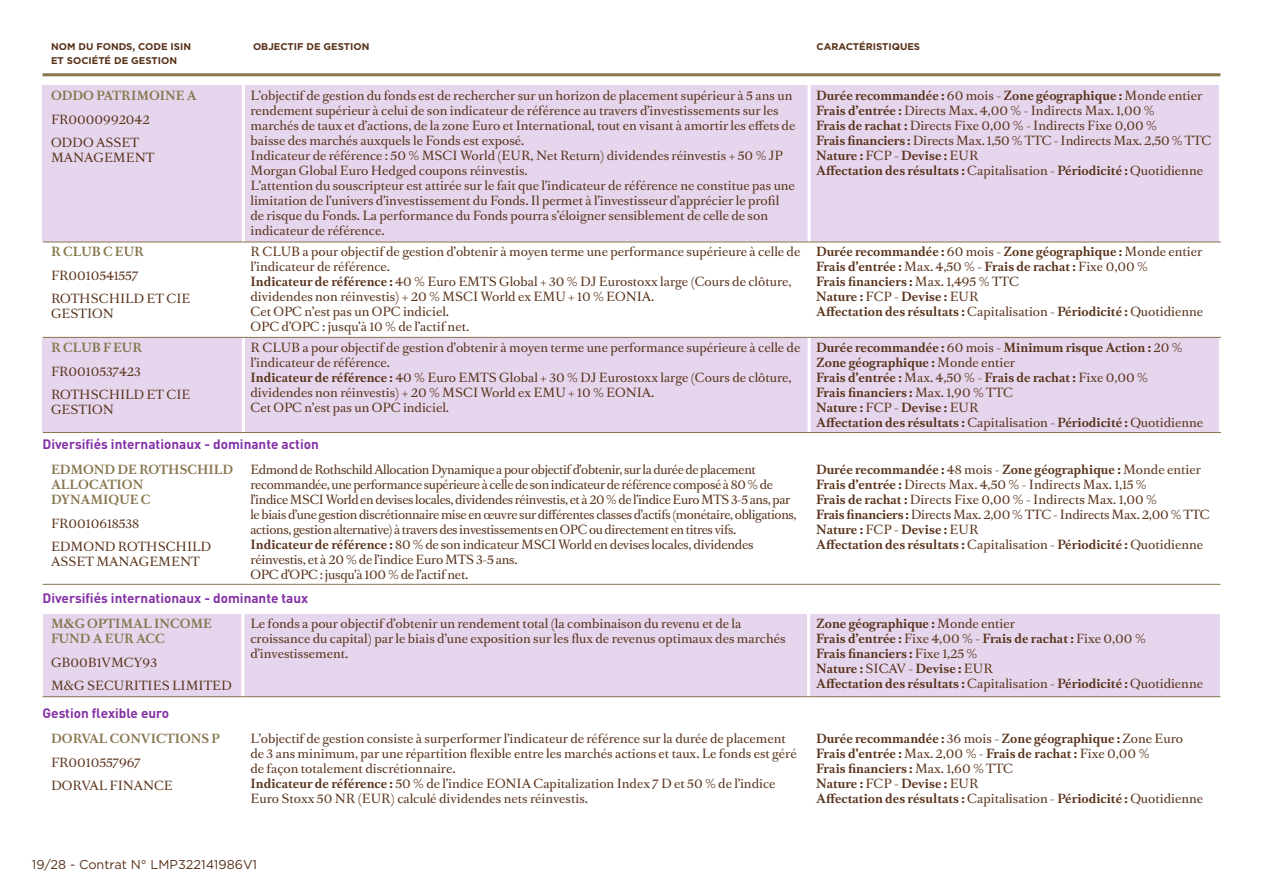
<style>
.page{position:relative;width:1263px;height:893px;background:#fff}
.page>*{position:absolute;margin:0;border:0;box-sizing:border-box;transform-origin:0 0}
.t1{font:700 13.5px "DIN";color:#8431a6}
.t2{font:12.75px "Gotham";color:#583119}
.t3{font:12px/15px "Romain BP Text";color:#583119}
.t4{font:700 12px/15px "Romain BP Text";color:#583119}
.t5{font:12px/15px "Romain BP Text";letter-spacing:-.03em;color:#583119}
.t6{font:700 12px "Romain BP Text";color:#86754d}
.t7{font:700 9.75px/13.5px "Gotham";color:#583119}
.s1{font-weight:700}
.s2{font-weight:400}
</style>
<div class="page">
<div style="left:43px;top:85px;width:1176px;height:156px;background:#e6d6ed"></div>
<div style="left:43px;top:338px;width:1176px;height:95px;background:#e6d6ed"></div>
<hr style="left:43px;top:73px;width:1177px;height:3px;background:#86754d">
<hr style="left:242px;top:83px;width:3px;height:355px;background:#fff">
<hr style="left:808px;top:83px;width:3px;height:350px;background:#fff">
<hr style="left:43px;top:242px;width:1178px;height:1px;background:#86754d">
<hr style="left:43px;top:337px;width:1178px;height:1px;background:#86754d">
<hr style="left:43px;top:432px;width:1178px;height:1px;background:#86754d">
<div style="left:43px;top:614px;width:1177px;height:83px;background:#e6d6ed"></div>
<hr style="left:241px;top:611px;width:3px;height:88px;background:#fff">
<hr style="left:807px;top:611px;width:3px;height:87px;background:#fff">
<hr style="left:43px;top:584px;width:1177px;height:1px;background:#86754d">
<hr style="left:43px;top:696px;width:1177px;height:1px;background:#86754d">
<p class="t7" style="left:51px;top:40px;width:142px">NOM DU FON DS, CODE ISIN<br>ET SOCI ÉTÉ DE GES</p>
<p class="t7" style="left:151px;top:54px;width:25px">TION</p>
<p class="t7" style="left:253px;top:40px;width:79px">OBJECTIF DE GES</p>
<p class="t7" style="left:344px;top:40px;width:25px">TION</p>
<p class="t7" style="left:816px;top:40px;width:16px">CARAC</p>
<p class="t7" style="left:853px;top:40px;width:62px">TÉRISTIQUES</p>
<p class="t6" style="left:51px;top:85px;width:63px">ODDO PATRIMOINE</p>
<p class="t6" style="left:187px;top:85px;width:11px">A</p>
<p class="t3" style="left:51px;top:106px;width:100px;line-height:23.5px">FR0000992042<br>ODDO ASSET</p>
<p class="t3" style="left:51px;top:149px;width:105px">MANAGEMENT</p>
<p class="t3" style="left:250px;top:87px;width:546px">L’objectif de gestion du fonds est de rechercher sur un horizon de placement supérieur à 5 ans un rendement supérieur à celui de son indicateur de référence au travers d’investissements sur les marchés de taux et d’actions, de la zone Euro et International, tout en visant à amortir les effets de baisse des marchés auxquels le Fonds est exposé.<br>Indicateur de référence : 50 % MSCI World (EUR, Net Return) dividendes réinvestis + 50 % JP Morgan Global Euro Hedged coupons réinvestis.<br>L’attention du souscripteur est attirée sur le fait que l’indicateur de référence ne constitue pas une limitation de l’univers d’investissement du Fonds. Il permet à l’investisseur d’apprécier le profil de risque du Fonds. La performance du Fonds pourra s’éloigner sensiblement de celle de son indicateur de référence.</p>
<p class="t3" style="left:816px;top:87px;width:397px"><span class="s1">Durée recommandée :</span> 60 mois - <span class="s1">Zone géographique :</span> Monde entier <span class="s1">Frais d’entrée :</span> Directs Max. 4,00 % - Indirects Max. 1,00 %<br><span class="s1">Frais de rachat :</span> Directs Fixe 0,00 % - Indirects Fixe 0,00 %<br><span class="s1">Frais financiers :</span> Directs Max. 1,50 % TTC - Indirects Max. 2,50 % TTC <span class="s1">Nature :</span> FCP - <span class="s1">Devise :</span> EUR<br><span class="s1">Affectation des résultats :</span> Capitalisation - <span class="s1">Périodicité :</span> Quotidienne</p>
<p class="t6" style="left:51px;top:241px;width:32px">R CLUB</p>
<p class="t6" style="left:103px;top:241px;width:23px">C EUR</p>
<p class="t3" style="left:51px;top:262px;width:141px;line-height:23.5px">FR0010541557<br>ROTHSCHILD ET CIE</p>
<p class="t3" style="left:51px;top:305px;width:64px">GESTION</p>
<p class="t3" style="left:250px;top:243px;width:551px">R CLUB a pour objectif de gestion d’obtenir à moyen terme une performance supérieure à celle de l’indicateur de référence.<br><span class="s1">Indicateur de référence :</span> 40 % Euro EMTS Global + 30 % DJ Eurostoxx large (Cours de clôture, dividendes non réinvestis) + 20 % MSCI World ex EMU + 10 % EONIA.<br>Cet OPC n’est pas un OPC indiciel.<br>OPC d’OPC : jusqu’à 10 % de l’actif net.</p>
<p class="t4" style="left:816px;top:243px;width:389px">Durée recommandée : <span class="s2">60 mois -</span> Zone géographique : <span class="s2">Monde entier </span>Frais d’entrée : <span class="s2">Max. 4,50 % -</span> Frais de rachat : <span class="s2">Fixe 0,00 %<br></span>Frais financiers : <span class="s2">Max. 1,495 % TTC<br></span>Nature : <span class="s2">FCP -</span> Devise : <span class="s2">EUR<br></span>Affectation des résultats : <span class="s2">Capitalisation -</span> Périodicité : <span class="s2">Quotidienne</span></p>
<p class="t3" style="left:250px;top:339px;width:551px">R CLUB a pour objectif de gestion d’obtenir à moyen terme une performance supérieure à celle de l’indicateur de référence.<br><span class="s1">Indicateur de référence :</span> 40 % Euro EMTS Global + 30 % DJ Eurostoxx large (Cours de clôture, dividendes non réinvestis) + 20 % MSCI World ex EMU + 10 % EONIA.<br>Cet OPC n’est pas un OPC indiciel.</p>
<p class="t4" style="left:816px;top:339px;width:389px">Durée recommandée : <span class="s2">60 mois -</span> Minimum risque Action : <span class="s2">20 % </span>Zone géographique : <span class="s2">Monde entier<br></span>Frais d’entrée : <span class="s2">Max. 4,50 % -</span> Frais de rachat : <span class="s2">Fixe 0,00 %<br></span>Frais financiers : <span class="s2">Max. 1,90 % TTC<br></span>Nature : <span class="s2">FCP -</span> Devise : <span class="s2">EUR<br></span>Affectation des résultats : <span class="s2">Capitalisation -</span> Périodicité : <span class="s2">Quotidienne</span></p>
<p class="t1" style="left:43px;top:435px;width:278px">Diversifiés internationaux - dominante action</p>
<p class="t6" style="left:51px;top:337px;width:32px">R CLUB</p>
<p class="t6" style="left:103px;top:337px;width:21px">FEUR</p>
<p class="t3" style="left:51px;top:358px;width:141px;line-height:23.5px">FR0010537423<br>ROTHSCHILD ET CIE</p>
<p class="t3" style="left:51px;top:401px;width:64px">GESTION</p>
<p class="t6" style="left:51px;top:459px;width:32px">EDMON</p>
<p class="t6" style="left:105px;top:459px;width:46px">D DE ROT</p>
<p class="t6" style="left:168px;top:459px;width:66px">HSCHILD</p>
<p class="t6" style="left:51px;top:474px;width:11px">ALLO</p>
<p class="t6" style="left:89px;top:474px;width:20px">CATION</p>
<p class="t6" style="left:51px;top:489px;width:21px">DYNAMIQUE</p>
<p class="t6" style="left:141px;top:489px;width:11px">C</p>
<p class="t3" style="left:51px;top:511px;width:162px;line-height:23.5px">FR0010618538<br>EDMOND ROTHSCHILD</p>
<p class="t3" style="left:51px;top:553px;width:150px">ASSET MANAGEMENT</p>
<p class="t5" style="left:250px;top:461px;width:548px">Edmond de Rothschild Allocation Dynamique a pour objectif d’obtenir, sur la durée de placement recommandée, une performance supérieure à celle de son indicateur de référence composé à 80 % de l’indice MSCI World en devises locales, dividendes réinvestis, et à 20 % de l’indice Euro MTS 3-5 ans, par le biais d’une gestion discrétionnaire mise en œuvre sur différentes classes d’actifs (monétaire, obligations, actions, gestion alternative) à travers des investissements en OPC ou directement en titres vifs.<br><span class="s1">Indicateur de référence :</span> 80 % de son indicateur MSCI World en devises locales, dividendes réinvestis, et à 20 % de l’indice Euro MTS 3-5 ans.<br>OPC d’OPC : jusqu’à 100 % de l’actif net.</p>
<p class="t3" style="left:816px;top:461px;width:395px"><span class="s1">Durée recommandée :</span> 48 mois - <span class="s1">Zone géographique :</span> Monde entier <span class="s1">Frais d’entrée :</span> Directs Max. 4,50 % - Indirects Max. 1,15 %<br><span class="s1">Frais de rachat :</span> Directs Fixe 0,00 % - Indirects Max. 1,00 %<br><span class="s1">Frais financiers :</span> Directs Max. 2,00 % TTC - Indirects Max. 2,00 % TTC <span class="s1">Nature :</span> FCP - <span class="s1">Devise :</span> EUR<br><span class="s1">Affectation des résultats :</span> Capitalisation - <span class="s1">Périodicité :</span> Quotidienne</p>
<p class="t1" style="left:43px;top:590px;width:267px">Diversifiés internationaux - dominante taux</p>
<p class="t6" style="left:51px;top:613px;width:66px">M&amp;G OPTIMAL</p>
<p class="t6" style="left:154px;top:613px;width:37px">INCOME</p>
<p class="t6" style="left:51px;top:628px;width:11px">FUN</p>
<p class="t6" style="left:80px;top:628px;width:36px">D AEUR</p>
<p class="t6" style="left:136px;top:628px;width:30px">ACC</p>
<p class="t3" style="left:51px;top:650px;width:182px;line-height:23.5px">GB00B1VMCY93<br>M&amp;G SECURITIES LIMITED</p>
<p class="t1" style="left:43px;top:704px;width:128px">Gestion flexible euro</p>
<p class="t6" style="left:51px;top:728px;width:125px">DORVAL CONVICTION</p>
<p class="t6" style="left:201px;top:728px;width:20px">S P</p>
<p class="t3" style="left:51px;top:749px;width:123px;line-height:23.5px">FR0010557967<br>DORVAL FINANCE</p>
<p class="t3" style="left:250px;top:615px;width:536px">Le fonds a pour objectif d’obtenir un rendement total (la combinaison du revenu et de la croissance du capital) par le biais d’une exposition sur les flux de revenus optimaux des marchés d’investissement.</p>
<p class="t4" style="left:816px;top:615px;width:388px">Zone géographique : <span class="s2">Monde entier<br></span>Frais d’entrée : <span class="s2">Fixe 4,00 % -</span> Frais de rachat : <span class="s2">Fixe 0,00 %<br></span>Frais financiers : <span class="s2">Fixe 1,25 %<br></span>Nature : <span class="s2">SICAV -</span> Devise : <span class="s2">EUR<br></span>Affectation des résultats : <span class="s2">Capitalisation -</span> Périodicité : <span class="s2">Quotidienne</span></p>
<p class="t3" style="left:250px;top:730px;width:548px">L’objectif de gestion consiste à surperformer l’indicateur de référence sur la durée de placement de 3 ans minimum, par une répartition flexible entre les marchés actions et taux. Le fonds est géré de façon totalement discrétionnaire.<br><span class="s1">Indicateur de référence :</span> 50 % de l’indice EONIA Capitalization Index 7 D et 50 % de l’indice Euro Stoxx 50 NR (EUR) calculé dividendes nets réinvestis.</p>
<p class="t4" style="left:816px;top:730px;width:389px">Durée recommandée : <span class="s2">36 mois -</span> Zone géographique : <span class="s2">Zone Euro </span>Frais d’entrée : <span class="s2">Max. 2,00 % -</span> Frais de rachat : <span class="s2">Fixe 0,00 %<br></span>Frais financiers : <span class="s2">Max. 1,60 % TTC<br></span>Nature : <span class="s2">FCP -</span> Devise : <span class="s2">EUR<br></span>Affectation des résultats : <span class="s2">Capitalisation -</span> Périodicité : <span class="s2">Quotidienne</span></p>
<p class="t2" style="left:32px;top:857px;width:227px">19/28 - Contrat N° LMP322141986V1</p>
</div>
